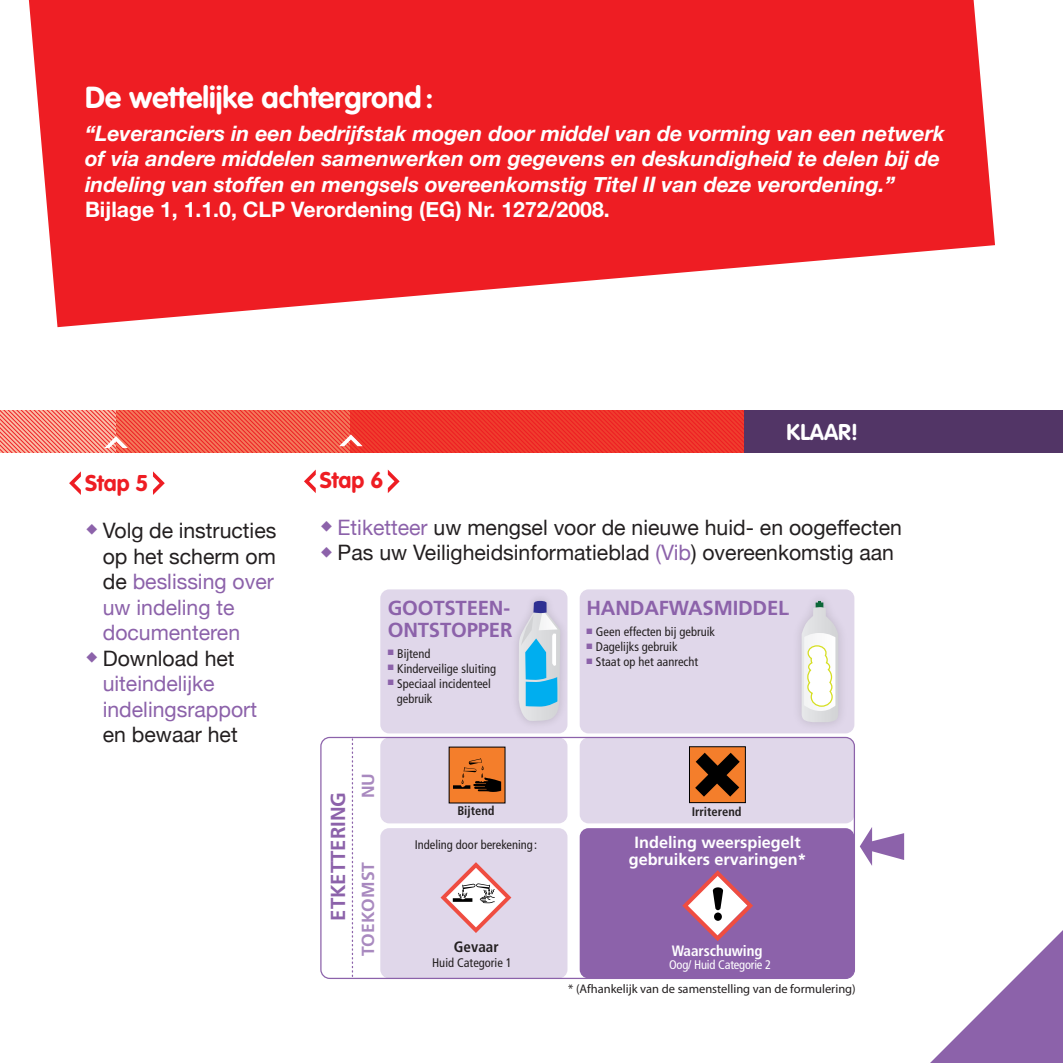
<style>
.page{position:relative;width:1063px;height:1063px;background:#fff}
.page>*{position:absolute;margin:0;border:0;box-sizing:border-box;transform-origin:0 0}
.t1{font:700 30px "VAG Rounded Std";color:#fff}
.t2{font:700 22.5px "VAG Rounded Std";color:#ee1d23}
.t3{font:700 22.5px "VAG Rounded Std";color:#fff}
.t4{font:italic 700 21.25px/25.5px "Helvetica Neue";color:#fff}
.t5{font:21.25px "Helvetica Neue";color:#231f20}
.t6{font:21.25px/25.5px "Helvetica Neue";color:#8c62aa}
.t7{font:700 21.25px "Helvetica Neue";color:#fff}
.t8{font:700 20.25px/22px "Frutiger LT Std";letter-spacing:-.01em;color:#8c62aa}
.t9{font:700 17.5px "Frutiger LT Std";color:#8c62aa}
.t10{font:700 16.25px/16.8px "Frutiger LT Std";color:#fff;text-align:center}
.t11{font:700 condensed 15px "Frutiger LT Std";color:#fff}
.t12{font:700 condensed 15px "Frutiger LT Std";color:#231f20}
.t13{font:condensed 12.5px/15px "Frutiger LT Std";color:#231f20}
.t14{font:12.5px "Myriad";color:#231f20}
.t15{font:condensed 12.5px "Frutiger LT Std";letter-spacing:-.015em;color:#fff}
.t16{font:700 condensed 12.5px "Frutiger LT Std";color:#231f20}
.s1{color:#231f20}
.s2{color:#8c62aa}
</style>
<div class="page">
<svg style="left:29px;top:0;width:966px;height:327px;background:#f03d42"></svg>
<svg style="left:930px;top:930px;width:133px;height:133px"></svg>
<div style="left:744px;top:410px;width:319px;height:43px;background:#523566"></div>
<div style="left:580px;top:738px;width:274px;height:85px;background:#e0d7ea;border-radius:9px"></div>
<div style="left:580px;top:828px;width:274px;height:150px;background:#8c62aa;border-radius:9px"></div>
<div style="left:580px;top:589px;width:274px;height:144px;background:#e0d7ea;border-radius:9px"></div>
<div style="left:380px;top:738px;width:187px;height:85px;background:#e0d7ea;border-radius:9px"></div>
<div style="left:380px;top:828px;width:187px;height:150px;background:#e0d7ea;border-radius:9px"></div>
<svg style="left:441px;top:862px;width:70px;height:71px"></svg>
<div style="left:380px;top:589px;width:187px;height:144px;background:#e0d7ea;border-radius:9px"></div>
<img style="left:516px;top:590px;width:52px;height:142px">
<svg style="left:519px;top:601px;width:41px;height:120px"></svg>
<div style="left:449px;top:747px;width:56px;height:56px;background:#f47e2b"></div>
<svg style="left:453px;top:758px;width:48px;height:34px"></svg>
<div style="left:689px;top:747px;width:56px;height:56px;background:#f47e2b"></div>
<div style="left:689px;top:747px;width:56px;height:56px;border:1px solid #000"></div>
<svg style="left:695px;top:753px;width:45px;height:44px"></svg>
<svg style="left:352px;top:739px;width:1px;height:238px"></svg>
<img style="left:788px;top:589px;width:63px;height:145px">
<svg style="left:802px;top:601px;width:36px;height:121px"></svg>
<svg style="left:682px;top:870px;width:71px;height:71px"></svg>
<div style="left:320px;top:737px;width:535px;height:242px;border:1px solid #8c62aa;border-radius:9px"></div>
<svg style="left:860px;top:827px;width:44px;height:39px"></svg>
<svg style="left:153px;top:471px;width:12px;height:24px"></svg>
<svg style="left:69px;top:471px;width:12px;height:24px"></svg>
<svg style="left:0;top:410px;width:744px;height:43px;background:#f04d41"></svg>
<svg style="left:388px;top:470px;width:12px;height:23px"></svg>
<svg style="left:304px;top:470px;width:12px;height:23px"></svg>
<h1 class="t1" style="left:85px;top:80px;width:350px">De wettelijke achtergrond:</h1>
<p class="t4" style="left:85px;top:120px;width:861px">“Leveranciers in een bedrijfstak mogen door middel van de vorming van een netwerk of via andere middelen samenwerken om gegevens en deskundigheid te delen bij de indeling van stoffen en mengsels overeenkomstig Titel II van deze verordening.”</p>
<p class="t7" style="left:85px;top:197px;width:526px">Bijlage 1, 1.1.0, CLP Verordening (EG) Nr. 1272/2008.</p>
<p class="t2" style="left:85px;top:470px;width:65px">Stap 5</p>
<p class="t6" style="left:103px;top:518px;width:175px;text-indent:-18px">▲ <span class="s1">Volg de instructies op het scherm om de</span> beslissing over uw indeling te documenteren</p>
<p class="t6" style="left:103px;top:645px;width:156px;text-indent:-18px">▲ <span class="s1">Download het </span>uiteindelijke indelingsrapport</p>
<p class="t5" style="left:103px;top:722px;width:136px">en bewaar het</p>
<p class="t3" style="left:787px;top:419px;width:73px">KLAAR!</p>
<p class="t2" style="left:320px;top:467px;width:65px">Stap 6</p>
<p class="t5" style="left:320px;top:515px;width:584px"><span class="s2">▲ Etiketteer</span> uw mengsel voor de nieuwe huid- en oogeffecten</p>
<p class="t5" style="left:320px;top:540px;width:576px"><span class="s2">▲</span> Pas uw Veiligheidsinformatieblad <span class="s2">(Vib</span>) overeenkomstig aan</p>
<p class="t8" style="left:388px;top:597px;width:126px">GOOTSTEEN-<br>ONTSTOPPER</p>
<p class="t13" style="left:388px;top:646px;width:44px"><sup>■</sup> Bijtend</p>
<p class="t13" style="left:388px;top:661px;width:110px"><sup>■</sup> Kinderveilige sluiting</p>
<p class="t13" style="left:397px;top:676px;width:96px;text-indent:-9px"><sup>■</sup> Speciaal incidenteel gebruik</p>
<p class="t8" style="left:587px;top:597px;width:203px">HANDAFWASMIDDEL</p>
<p class="t13" style="left:587px;top:624px;width:130px"><sup>■</sup> Geen effecten bij gebruik</p>
<p class="t13" style="left:587px;top:639px;width:93px"><sup>■</sup> Dagelijks gebruik</p>
<p class="t13" style="left:587px;top:654px;width:113px"><sup>■</sup> Staat op het aanrecht</p>
<p class="t8" style="left:327px;top:921px;width:130px;rotate:-90deg">ETKETTERING</p>
<p class="t9" style="left:358px;top:798px;width:27px;rotate:-90deg">NU</p>
<p class="t9" style="left:358px;top:956px;width:96px;rotate:-90deg">TOEKOMST</p>
<p class="t16" style="left:457px;top:803px;width:39px">Bijtend</p>
<p class="t16" style="left:692px;top:804px;width:51px">Irriterend</p>
<p class="t13" style="left:415px;top:837px;width:124px">Indeling door berekening:</p>
<p class="t10" style="left:629px;top:834px;width:179px">Indeling weerspiegelt gebruikers ervaringen*</p>
<p class="t12" style="left:454px;top:938px;width:46px">Gevaar</p>
<p class="t13" style="left:432px;top:955px;width:81px">Huid Categorie 1</p>
<p class="t11" style="left:672px;top:942px;width:92px">Waarschuwing</p>
<p class="t15" style="left:669px;top:958px;width:103px">Oog/ Huid Categorie 2</p>
<p class="t14" style="left:568px;top:982px;width:289px">* (Afhankelijk van de samenstelling van de formulering)</p>
</div>
